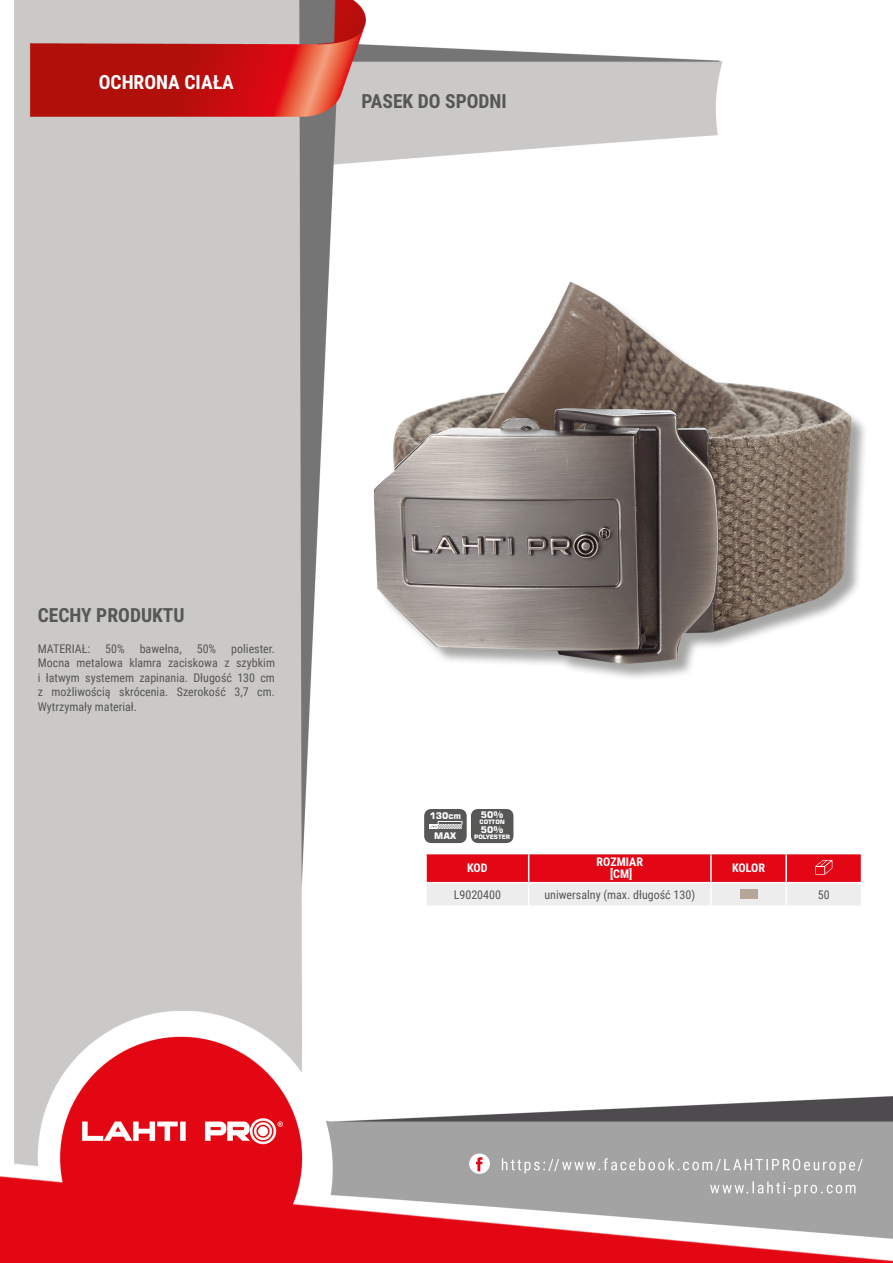
<style>
.page{position:relative;width:893px;height:1263px;background:#fff}
.page>*{position:absolute;margin:0;border:0;box-sizing:border-box;transform-origin:0 0}
.Lewo_bez_dzielenia{font:700 19.5px "Roboto Condensed";color:#575756}
.MateriaĹ__CECHY{font:700 19.5px "Roboto Condensed";color:#575756}
.Center{font:700 19.5px "Roboto Condensed";color:#fff}
.Opisy{font:12px/14.4px "Roboto Condensed";color:#575756;text-align:justify}
.Center-2{font:12px "Roboto Condensed";color:#575756}
.Ĺšrodek_bez_dzieleni{font:700 12px "Roboto Condensed";color:#fff}
.Indeks{font:12px "Roboto Condensed";color:#575756}
.Ĺšrodek__wymuszenie{font:700 12px "Roboto Condensed";color:#fff}
.Tabelka_nagĹ_Ăłwek{font:700 12px "Roboto Condensed";color:#fff}
.t1{font:700 9px "Square 721 BT";color:#fff}
.t2{font:700 6px "Square 721 BT";color:#fff}
</style>
<div class="page">
<img style="left:0;top:0;width:893px;height:1263px">
<div style="left:376px;top:285px;width:493px;height:397px;background:#1d1d1b;opacity:.4"></div>
<img style="left:373px;top:282px;width:478px;height:382px">
<hr style="left:425px;top:854px;width:2px;height:28px;background:#fff">
<hr style="left:425px;top:883px;width:2px;height:22px;background:#fff">
<hr style="left:425px;top:853px;width:104px;height:1px;background:#fff">
<hr style="left:425px;top:882px;width:104px;height:1px;background:#fff">
<hr style="left:425px;top:905px;width:104px;height:2px;background:#fff">
<hr style="left:529px;top:905px;width:182px;height:2px;background:#fff">
<hr style="left:711px;top:905px;width:75px;height:2px;background:#fff">
<hr style="left:786px;top:905px;width:76px;height:2px;background:#fff">
<svg style="left:426px;top:853px;width:436px;height:52px;background:#e9757c"></svg>
<div style="left:740px;top:889px;width:17px;height:10px;background:#b5a69a"></div>
<div style="left:424px;top:809px;width:43px;height:34px;background:#575756;border-radius:7px"></div>
<div style="left:429px;top:824px;width:9px;height:5px;background:#fff"></div>
<svg style="left:430px;top:821px;width:33px;height:8px"></svg>
<div style="left:471px;top:809px;width:42px;height:34px;background:#575756;border-radius:7px"></div>
<p class="Center" style="left:99px;top:69px;width:137px">OCHRONA CIAŁA</p>
<p class="Lewo_bez_dzielenia" style="left:361px;top:88px;width:147px">PASEK DO SPODNI</p>
<p class="MateriaĹ__CECHY" style="left:38px;top:601px;width:148px">CECHY PRODUKTU</p>
<p class="Opisy" style="left:38px;top:641px;width:54px">MATERIAŁ:</p>
<p class="Opisy" style="left:105px;top:641px;width:21px">50%</p>
<p class="Opisy" style="left:140px;top:641px;width:43px">bawełna,</p>
<p class="Opisy" style="left:197px;top:641px;width:21px">50%</p>
<p class="Opisy" style="left:38px;top:641px;width:239px;text-indent:193px">poliester.<br>Mocna metalowa klamra zaciskowa z szybkim i łatwym systemem zapinania. Długość 130 cm z możliwością skrócenia. Szerokość 3,7 cm.<br>Wytrzymały materiał.</p>
<p class="t1" style="left:430px;top:810px;width:33px">130cm</p>
<p class="t1" style="left:434px;top:830px;width:24px">MAX</p>
<p class="t1" style="left:481px;top:810px;width:24px">50%</p>
<p class="t2" style="left:479px;top:818px;width:27px">COTTON</p>
<p class="t1" style="left:481px;top:825px;width:24px">50%</p>
<p class="t2" style="left:474px;top:833px;width:38px">POLYESTER</p>
<p class="Tabelka_nagĹ_Ăłwek" style="left:467px;top:860px;width:22px">KOD</p>
<p class="Ĺšrodek_bez_dzieleni" style="left:597px;top:854px;width:48px">ROZMIAR</p>
<p class="Ĺšrodek__wymuszenie" style="left:610px;top:866px;width:24px">[CM]</p>
<p class="Ĺšrodek_bez_dzieleni" style="left:732px;top:860px;width:34px">KOLOR</p>
<p class="Indeks" style="left:454px;top:886px;width:49px">L9020400</p>
<p class="Center-2" style="left:544px;top:886px;width:152px">uniwersalny (max. długość 130)</p>
<p class="Center-2" style="left:818px;top:886px;width:13px">50</p>
</div>
